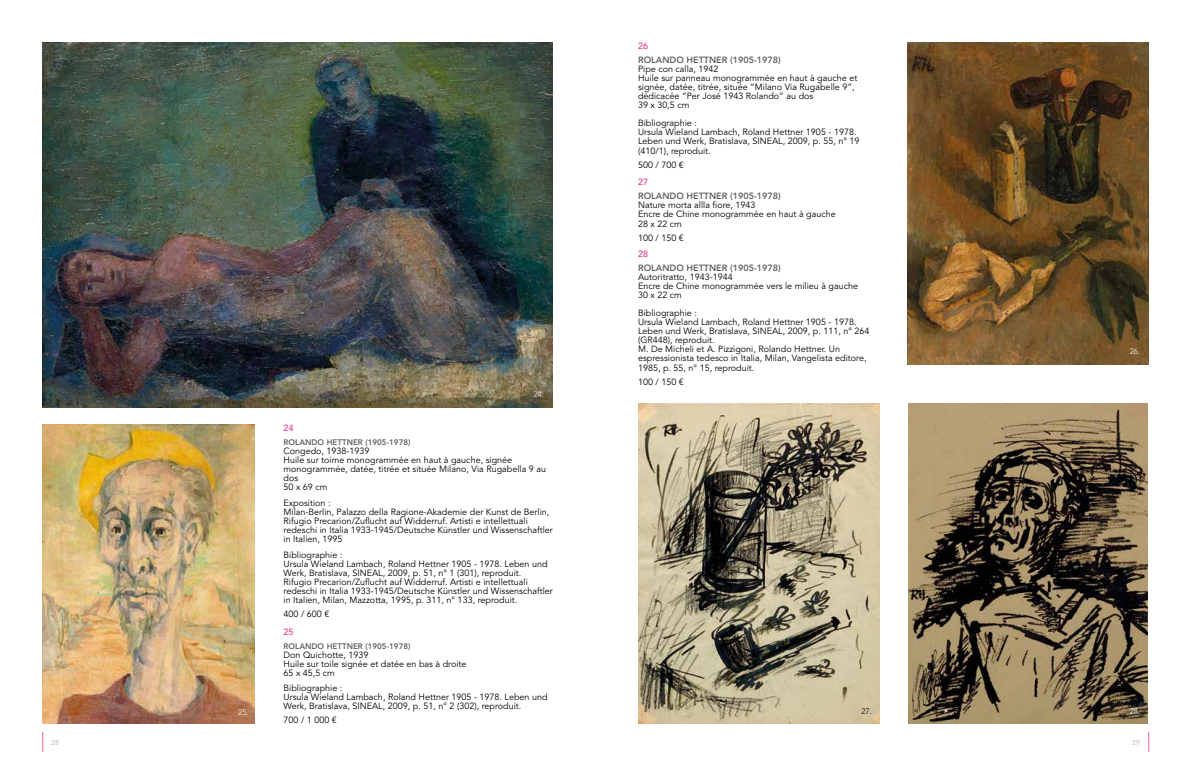
<style>
.page{position:relative;width:1191px;height:766px;background:#fff}
.page>*{position:absolute;margin:0;border:0;box-sizing:border-box;transform-origin:0 0}
.t1{font:9px/9px "Avenir LT Std";color:#000}
.t2{font:800 9px "Avenir LT Std";color:#646363}
.t3{font:500 9px "Avenir LT Std";color:#e93a8d}
.t4{font:800 8px "Avenir LT Std";color:#646363}
.t5{font:300 8px "Avenir LT Std";color:#fff}
.t6{font:300 8px "Avenir LT Std";color:#000}
.t7{font:7px "Avenir LT Std";color:#b5b4b4}
</style>
<div class="page">
<img style="left:907px;top:43px;width:241px;height:322px">
<img style="left:43px;top:43px;width:510px;height:364px">
<img style="left:43px;top:424px;width:212px;height:299px">
<img style="left:908px;top:403px;width:240px;height:320px">
<img style="left:638px;top:403px;width:241px;height:320px">
<svg style="left:43px;top:732px;width:1px;height:19px"></svg>
<svg style="left:1148px;top:732px;width:1px;height:19px"></svg>
<p class="t5" style="left:533px;top:389px;width:12px">24.</p>
<p class="t3" style="left:283px;top:422px;width:12px">24</p>
<p class="t4" style="left:283px;top:437px;width:128px">ROLANDO HETTNER (1905-1978)</p>
<p class="t1" style="left:283px;top:446px;width:264px">Congedo, 1938-1939<br>Huile sur toime monogrammée en haut à gauche, signée monogrammée, datée, titrée et située Milano, Via Rugabella 9 au dos<br>50 x 69 cm</p>
<p class="t1" style="left:283px;top:498px;width:271px">Exposition :<br>Milan-Berlin, Palazzo della Ragione-Akademie der Kunst de Berlin, Rifugio Precarion/Zuflucht auf Widderruf. Artisti e intellettuali redeschi in Italia 1933-1945/Deutsche Künstler und Wissenschaftler in Italien, 1995</p>
<p class="t1" style="left:283px;top:550px;width:271px">Bibliographie :<br>Ursula Wieland Lambach, Roland Hettner 1905 - 1978. Leben und Werk, Bratislava, SINEAL, 2009, p. 51, n° 1 (301), reproduit.<br>Rifugio Precarion/Zuflucht auf Widderruf. Artisti e intellettuali redeschi in Italia 1933-1945/Deutsche Künstler und Wissenschaftler in Italien, Milan, Mazzotta, 1995, p. 311, n° 133, reproduit.</p>
<p class="t1" style="left:283px;top:609px;width:47px">400 / 600 €</p>
<p class="t3" style="left:638px;top:41px;width:12px">26</p>
<p class="t2" style="left:638px;top:55px;width:144px">ROLANDO HETTNER (1905-1978)</p>
<p class="t1" style="left:638px;top:65px;width:221px">Pipe con calla, 1942<br>Huile sur panneau monogrammée en haut à gauche et signée, datée, titrée, située “Milano Via Rugabelle 9”, dédicacée “Per José 1943 Rolando” au dos<br>39 x 30,5 cm</p>
<p class="t1" style="left:638px;top:119px;width:223px">Bibliographie :<br>Ursula Wieland Lambach, Roland Hettner 1905 - 1978.<br>Leben und Werk, Bratislava, SINEAL, 2009, p. 55, n° 19</p>
<p class="t1" style="left:638px;top:144px;width:74px;line-height:14px">(410/1), reproduit.<br>500 / 700 €</p>
<p class="t3" style="left:638px;top:176px;width:12px">27</p>
<p class="t2" style="left:638px;top:190px;width:144px">ROLANDO HETTNER (1905-1978)</p>
<p class="t1" style="left:638px;top:200px;width:199px">Nature morta allla fiore, 1943<br>Encre de Chine monogrammée en haut à gauche</p>
<p class="t1" style="left:638px;top:217px;width:47px;line-height:14px">28 x 22 cm<br>100 / 150 €</p>
<p class="t3" style="left:638px;top:248px;width:12px">28</p>
<p class="t2" style="left:638px;top:262px;width:144px">ROLANDO HETTNER (1905-1978)</p>
<p class="t1" style="left:638px;top:272px;width:222px">Autoritratto, 1943-1944<br>Encre de Chine monogrammée vers le milieu à gauche<br>30 x 22 cm</p>
<p class="t1" style="left:638px;top:308px;width:233px">Bibliographie :<br>Ursula Wieland Lambach, Roland Hettner 1905 - 1978.<br>Leben und Werk, Bratislava, SINEAL, 2009, p. 111, n° 264 (GR448), reproduit.<br>M. De Micheli et A. Pizzigoni, Rolando Hettner. Un espressionista tedesco in Italia, Milan, Vangelista editore,</p>
<p class="t1" style="left:638px;top:361px;width:118px;line-height:14px">1985, p. 55, n° 15, reproduit.<br>100 / 150 €</p>
<p class="t5" style="left:1129px;top:346px;width:12px">26.</p>
<p class="t3" style="left:283px;top:627px;width:12px">25</p>
<p class="t4" style="left:283px;top:641px;width:128px">ROLANDO HETTNER (1905-1978)</p>
<p class="t1" style="left:283px;top:650px;width:184px">Don Quichotte, 1939<br>Huile sur toile signée et datée en bas à droite<br>65 x 45,5 cm</p>
<p class="t1" style="left:283px;top:683px;width:265px">Bibliographie :<br>Ursula Wieland Lambach, Roland Hettner 1905 - 1978. Leben und<br>Werk, Bratislava, SINEAL, 2009, p. 51, n° 2 (302), reproduit.</p>
<p class="t1" style="left:283px;top:715px;width:55px">700 / 1 000 €</p>
<p class="t5" style="left:238px;top:707px;width:12px">25.</p>
<p class="t6" style="left:861px;top:706px;width:12px">27.</p>
<p class="t5" style="left:1129px;top:706px;width:12px">28.</p>
<p class="t7" style="left:51px;top:737px;width:9px">28</p>
<p class="t7" style="left:1132px;top:737px;width:9px">29</p>
</div>
